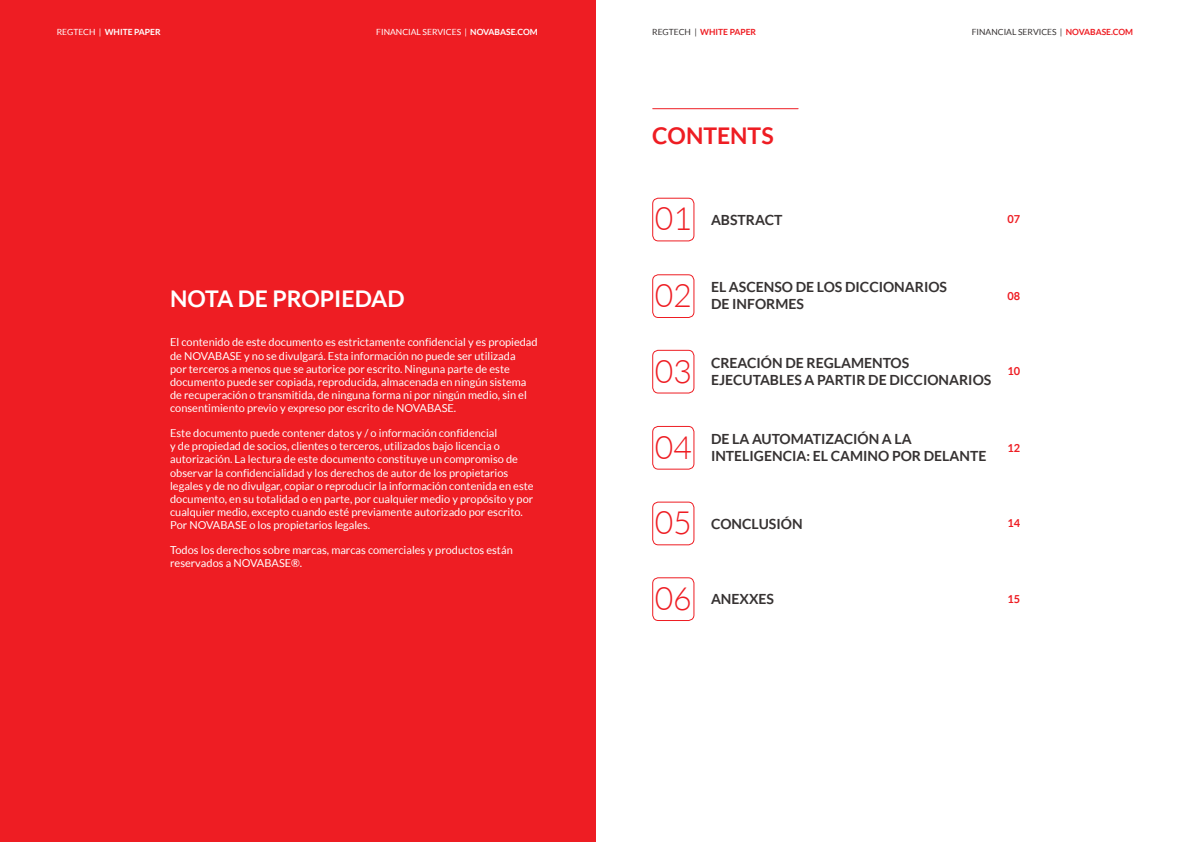
<style>
.page{position:relative;width:1191px;height:842px;background:#fff}
.page>*{position:absolute;margin:0;border:0;box-sizing:border-box;transform-origin:0 0}
.Index{font:300 32px "Lato";color:#ee1d23}
.Cover_Title{font:700 23px "Lato";color:#fff}
.Cover_Title-2{font:700 23px "Lato";color:#ee1d23}
.Index_Caption{font:700 14px/16.8px "Lato";color:#363232}
.Text{font:11px/13.2px "Lato";color:#fff}
.Index_page{font:700 11px "Lato";color:#ee1d23}
.t1{font:8.5px "Lato";color:#363232}
.Small_text{font:8.5px "Lato";color:#fff}
.t2{font:700 8.5px "Lato";color:#ee1d23}
.Small_text-2{font:700 8.5px "Lato";color:#fff}
.s1{font-weight:400}
.s2{font-weight:700}
.s3{font-weight:400;color:#363232}
.s4{font-weight:700;color:#ee1d23}
</style>
<div class="page">
<div style="left:0;top:0;width:595px;height:842px;background:#ee1d23"></div>
<hr style="left:652px;top:108px;width:146px;height:1px;background:#ee1d23">
<div style="left:652px;top:274px;width:42px;height:44px;border:1px solid #ee1d23;border-radius:6px"></div>
<div style="left:652px;top:350px;width:42px;height:43px;border:1px solid #ee1d23;border-radius:6px"></div>
<div style="left:652px;top:426px;width:42px;height:44px;border:1px solid #ee1d23;border-radius:6px"></div>
<div style="left:652px;top:502px;width:42px;height:43px;border:1px solid #ee1d23;border-radius:6px"></div>
<div style="left:652px;top:577px;width:42px;height:44px;border:1px solid #ee1d23;border-radius:6px"></div>
<div style="left:652px;top:198px;width:42px;height:43px;border:1px solid #ee1d23;border-radius:6px"></div>
<p class="Small_text-2" style="left:57px;top:27px;width:105px"><span class="s1">REGTECH |</span> WHITE PAPER</p>
<p class="Small_text" style="left:376px;top:28px;width:163px">FINANCIAL SERVICES | <span class="s2">NOVABASE.COM</span></p>
<p class="Cover_Title" style="left:170px;top:285px;width:236px">NOTA DE PROPIEDAD</p>
<p class="Text" style="left:170px;top:336px;width:369px">El contenido de este documento es estrictamente confidencial y es propiedad de NOVABASE y no se divulgará. Esta información no puede ser utilizada<br>por terceros a menos que se autorice por escrito. Ninguna parte de este documento puede ser copiada, reproducida, almacenada en ningún sistema de recuperación o transmitida, de ninguna forma ni por ningún medio, sin el consentimiento previo y expreso por escrito de NOVABASE.</p>
<p class="Text" style="left:170px;top:426px;width:365px">Este documento puede contener datos y / o información confidencial<br>y de propiedad de socios, clientes o terceros, utilizados bajo licencia o autorización. La lectura de este documento constituye un compromiso de observar la confidencialidad y los derechos de autor de los propietarios legales y de no divulgar, copiar o reproducir la información contenida en este documento, en su totalidad o en parte, por cualquier medio y propósito y por cualquier medio, excepto cuando esté previamente autorizado por escrito.<br>Por NOVABASE o los propietarios legales.</p>
<p class="Text" style="left:170px;top:543px;width:344px">Todos los derechos sobre marcas, marcas comerciales y productos están reservados a NOVABASE®.</p>
<p class="t2" style="left:652px;top:27px;width:105px"><span class="s3">REGTECH |</span> WHITE PAPER</p>
<p class="t1" style="left:971px;top:28px;width:163px">FINANCIAL SERVICES | <span class="s4">NOVABASE.COM</span></p>
<p class="Cover_Title-2" style="left:652px;top:122px;width:123px">CONTENTS</p>
<p class="Index" style="left:655px;top:202px;width:39px">01</p>
<p class="Index_Caption" style="left:711px;top:211px;width:73px">ABSTRACT</p>
<p class="Index_page" style="left:1007px;top:213px;width:14px">07</p>
<p class="Index" style="left:655px;top:278px;width:39px">02</p>
<p class="Index_Caption" style="left:711px;top:279px;width:238px">EL ASCENSO DE LOS DICCIONARIOS<br>DE INFORMES</p>
<p class="Index_page" style="left:1007px;top:290px;width:14px">08</p>
<p class="Index" style="left:655px;top:354px;width:39px">03</p>
<p class="Index_Caption" style="left:711px;top:354px;width:282px">CREACIÓN DE REGLAMENTOS<br>EJECUTABLES A PARTIR DE DICCIONARIOS</p>
<p class="Index_page" style="left:1007px;top:364px;width:14px">10</p>
<p class="Index" style="left:655px;top:430px;width:39px">04</p>
<p class="Index_Caption" style="left:711px;top:430px;width:277px">DE LA AUTOMATIZACIÓN A LA<br>INTELIGENCIA: EL CAMINO POR DELANTE</p>
<p class="Index_page" style="left:1007px;top:441px;width:14px">12</p>
<p class="Index" style="left:655px;top:506px;width:39px">05</p>
<p class="Index_Caption" style="left:711px;top:515px;width:93px">CONCLUSIÓN</p>
<p class="Index_page" style="left:1007px;top:517px;width:14px">14</p>
<p class="Index" style="left:655px;top:581px;width:39px">06</p>
<p class="Index_Caption" style="left:711px;top:591px;width:65px">ANEXXES</p>
<p class="Index_page" style="left:1007px;top:592px;width:14px">15</p>
</div>
